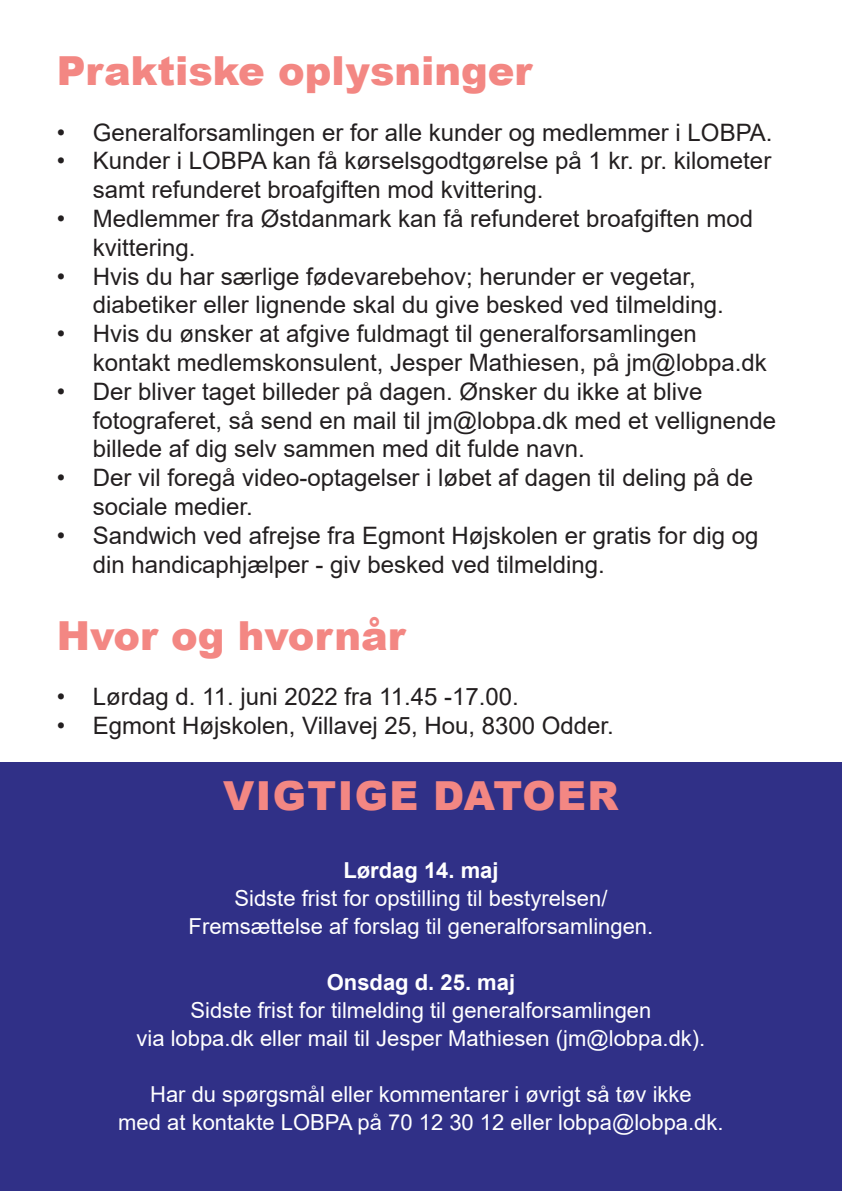
<style>
.page{position:relative;width:842px;height:1191px;background:#fff}
.page>*{position:absolute;margin:0;border:0;box-sizing:border-box;transform-origin:0 0}
.t1{font:900 40px "Arial";color:#f38783}
.t2{font:900 40px "Arial";letter-spacing:.035em;color:#f38783}
.t3{font:24px/28.8px "Arial";color:#231f20}
.t4{font:22px/28px "Arial";color:#fff;text-align:center}
.t5{font:700 22px "Arial";color:#fff}
</style>
<div class="page">
<div style="left:0;top:763px;width:842px;height:428px;background:#303087"></div>
<h1 class="t1" style="left:57px;top:42px;width:477px">Praktiske oplysninger</h1>
<p class="t3" style="left:57px;top:118px;width:717px">• Generalforsamlingen er for alle kunder og medlemmer i LOBPA.</p>
<p class="t3" style="left:93px;top:146px;width:680px;text-indent:-36px">• Kunder i LOBPA kan få kørselsgodtgørelse på 1 kr. pr. kilometer samt refunderet broafgiften mod kvittering.</p>
<p class="t3" style="left:93px;top:204px;width:662px;text-indent:-36px">• Medlemmer fra Østdanmark kan få refunderet broafgiften mod kvittering.</p>
<p class="t3" style="left:93px;top:262px;width:632px;text-indent:-36px">• Hvis du har særlige fødevarebehov; herunder er vegetar, diabetiker eller lignende skal du give besked ved tilmelding.</p>
<p class="t3" style="left:93px;top:319px;width:675px;text-indent:-36px">• Hvis du ønsker at afgive fuldmagt til generalforsamlingen kontakt medlemskonsulent, Jesper Mathiesen, på jm@lobpa.dk</p>
<p class="t3" style="left:93px;top:377px;width:685px;text-indent:-36px">• Der bliver taget billeder på dagen. Ønsker du ikke at blive fotograferet, så send en mail til jm@lobpa.dk med et vellignende billede af dig selv sammen med dit fulde navn.</p>
<p class="t3" style="left:93px;top:463px;width:662px;text-indent:-36px">• Der vil foregå video-optagelser i løbet af dagen til deling på de sociale medier.</p>
<p class="t3" style="left:93px;top:521px;width:667px;text-indent:-36px">• Sandwich ved afrejse fra Egmont Højskolen er gratis for dig og din handicaphjælper - giv besked ved tilmelding.</p>
<h1 class="t1" style="left:57px;top:606px;width:350px">Hvor og hvornår</h1>
<p class="t3" style="left:57px;top:682px;width:464px">• Lørdag d. 11. juni 2022 fra 11.45 -17.00.</p>
<p class="t3" style="left:57px;top:710px;width:559px">• Egmont Højskolen, Villavej 25, Hou, 8300 Odder.</p>
<h1 class="t2" style="left:223px;top:766px;width:397px">VIGTIGE DATOER</h1>
<p class="t5" style="left:343px;top:854px;width:157px">Lørdag 14. maj</p>
<p class="t4" style="left:189px;top:884px;width:466px">Sidste frist for opstilling til bestyrelsen/<br>Fremsættelse af forslag til generalforsamlingen.</p>
<p class="t5" style="left:327px;top:966px;width:190px">Onsdag d. 25. maj</p>
<p class="t4" style="left:136px;top:996px;width:570px">Sidste frist for tilmelding til generalforsamlingen<br>via lobpa.dk eller mail til Jesper Mathiesen (jm@lobpa.dk).</p>
<p class="t4" style="left:118px;top:1080px;width:607px">Har du spørgsmål eller kommentarer i øvrigt så tøv ikke<br>med at kontakte LOBPA på 70 12 30 12 eller lobpa@lobpa.dk.</p>
</div>
